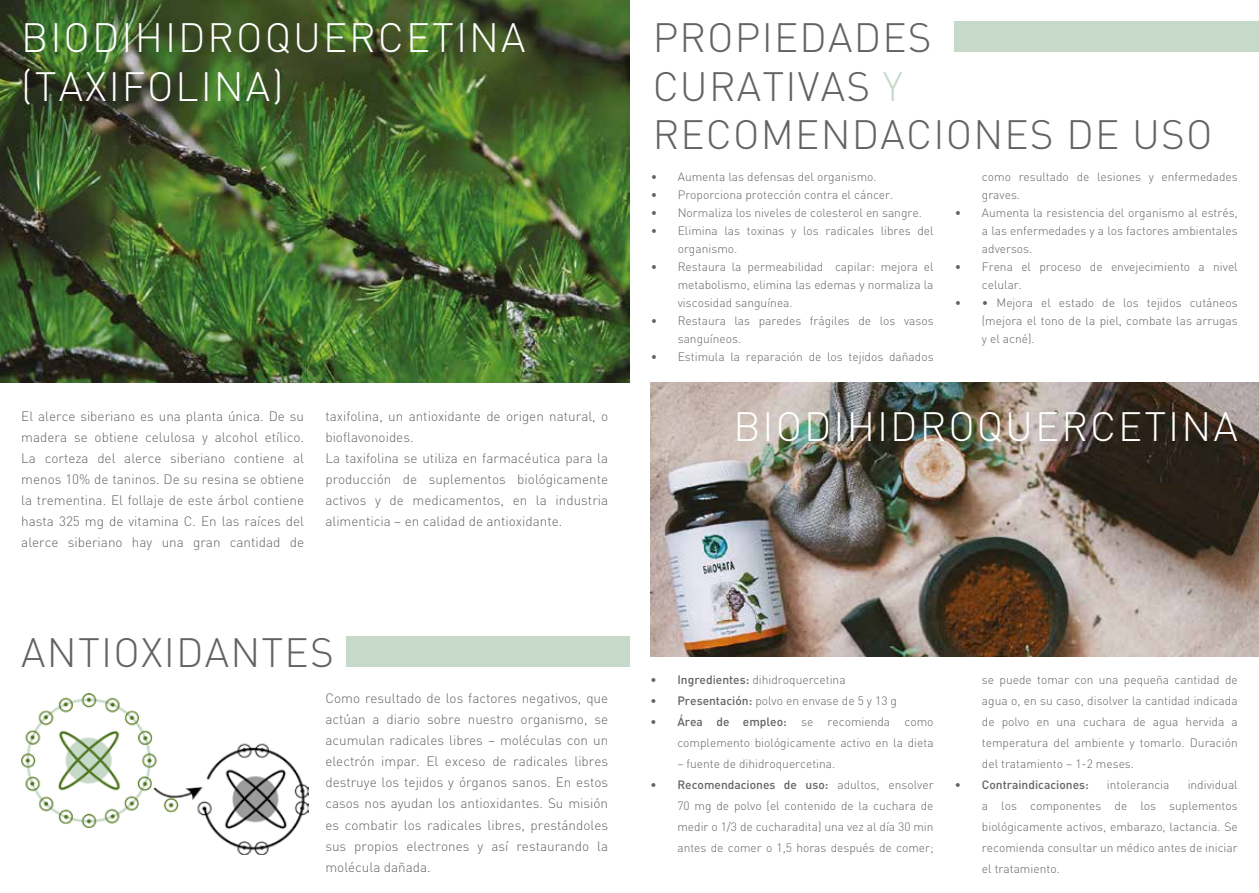
<style>
.page{position:relative;width:1259px;height:893px;background:#fff}
.page>*{position:absolute;margin:0;border:0;box-sizing:border-box;transform-origin:0 0}
.t1{font:300 40.5px/48.6px "DIN Pro";letter-spacing:.03em;color:#646363}
.t2{font:300 40.5px/48.6px "DIN Pro";letter-spacing:.05em;color:#fff}
.t3{font:300 13.5px/21px "DIN Pro";color:#646363;text-align:justify}
.t4{font:300 12px/21px "DIN Pro";color:#646363;text-align:justify}
.t5{font:500 12px "DIN Pro";color:#646363}
.s1{color:#c7d9c9}
.s2{font-weight:500}
</style>
<div class="page">
<img style="left:0;top:0;width:629px;height:383px">
<img style="left:651px;top:383px;width:608px;height:273px">
<img style="left:21px;top:693px;width:287px;height:162px">
<div style="left:346px;top:636px;width:283px;height:31px;background:#c7d9c9"></div>
<div style="left:955px;top:21px;width:304px;height:31px;background:#c7d9c9"></div>
<h1 class="t2" style="left:21px;top:12px;width:506px">BIODIHIDROQUERCETINA (TAXIFOLINA)</h1>
<p class="t3" style="left:21px;top:405px;width:284px">El alerce siberiano es una planta única. De su madera se obtiene celulosa y alcohol etílico.<br>La corteza del alerce siberiano contiene al menos 10% de taninos. De su resina se obtiene la trementina. El follaje de este árbol contiene hasta 325 mg de vitamina C. En las raíces del alerce siberiano hay una gran cantidad de</p>
<p class="t3" style="left:325px;top:405px;width:284px;text-align:left">taxifolina, un antioxidante de origen natural, o bioflavonoides.<br>La taxifolina se utiliza en farmacéutica para la producción de suplementos biológicamente activos y de medicamentos, en la industria alimenticia – en calidad de antioxidante.</p>
<h1 class="t1" style="left:21px;top:627px;width:314px">ANTIOXIDANTES</h1>
<p class="t3" style="left:325px;top:687px;width:284px">Como resultado de los factores negativos, que actúan a diario sobre nuestro organismo, se acumulan radicales libres – moléculas con un electrón impar. El exceso de radicales libres destruye los tejidos y órganos sanos. En estos casos nos ayudan los antioxidantes. Su misión es combatir los radicales libres, prestándoles sus propios electrones y así restaurando la molécula dañada.</p>
<h1 class="t1" style="left:652px;top:12px;width:561px">PROPIEDADES<br>CURATIVAS <span class="s1">Y<br></span>RECOMENDACIONES DE USO</h1>
<p class="t4" style="left:651px;top:166px;width:227px">• Aumenta las defensas del organismo.</p>
<p class="t4" style="left:651px;top:184px;width:244px">• Proporciona protección contra el cáncer.</p>
<p class="t4" style="left:651px;top:202px;width:272px">• Normaliza los niveles de colesterol en sangre.</p>
<p class="t4" style="left:678px;top:221px;width:257px;line-height:18px;text-indent:-27px">• Elimina las toxinas y los radicales libres del organismo.</p>
<p class="t4" style="left:678px;top:257px;width:257px;line-height:18px;text-indent:-27px">• Restaura la permeabilidad capilar: mejora el metabolismo, elimina las edemas y normaliza la viscosidad sanguínea.</p>
<p class="t4" style="left:678px;top:311px;width:257px;line-height:18px;text-indent:-27px">• Restaura las paredes frágiles de los vasos sanguíneos.</p>
<p class="t4" style="left:651px;top:346px;width:284px">• Estimula la reparación de los tejidos dañados</p>
<p class="t4" style="left:982px;top:167px;width:257px;line-height:18px">como resultado de lesiones y enfermedades graves.</p>
<p class="t4" style="left:982px;top:203px;width:257px;line-height:18px;text-indent:-27px">• Aumenta la resistencia del organismo al estrés, a las enfermedades y a los factores ambientales adversos.</p>
<p class="t4" style="left:982px;top:257px;width:257px;line-height:18px;text-indent:-27px">• Frena el proceso de envejecimiento a nivel celular.</p>
<p class="t4" style="left:982px;top:293px;width:257px;line-height:18px;text-indent:-27px">• • Mejora el estado de los tejidos cutáneos (mejora el tono de la piel, combate las arrugas y el acné).</p>
<h1 class="t2" style="left:733px;top:401px;width:506px">BIODIHIDROQUERCETINA</h1>
<p class="t4" style="left:650px;top:669px;width:197px"><span class="s2">• Ingredientes:</span> dihidroquercetina</p>
<p class="t4" style="left:650px;top:690px;width:248px"><span class="s2">• Presentación:</span> polvo en envase de 5 y 13 g</p>
<p class="t4" style="left:650px;top:711px;width:285px;text-align:right"><span class="s2">• Área de empleo:</span> se recomienda como complemento biológicamente activo en la dieta</p>
<p class="t4" style="left:677px;top:753px;width:159px">– fuente de dihidroquercetina.</p>
<p class="t4" style="left:677px;top:774px;width:258px;text-indent:-27px"><span class="s2">• Recomendaciones de uso:</span> adultos, ensolver 70 mg de polvo (el contenido de la cuchara de medir o 1/3 de cucharadita) una vez al día 30 min antes de comer o 1,5 horas después de comer;</p>
<p class="t4" style="left:982px;top:669px;width:257px">se puede tomar con una pequeña cantidad de agua o, en su caso, disolver la cantidad indicada de polvo en una cuchara de agua hervida a temperatura del ambiente y tomarlo. Duración del tratamiento – 1-2 meses.</p>
<p class="t5" style="left:955px;top:777px;width:135px">• Contraindicaciones:</p>
<p class="t4" style="left:1107px;top:774px;width:64px">intolerancia</p>
<p class="t4" style="left:982px;top:774px;width:257px;text-indent:206px">individual a los componentes de los suplementos biológicamente activos, embarazo, lactancia. Se recomienda consultar un médico antes de iniciar el tratamiento.</p>
</div>
